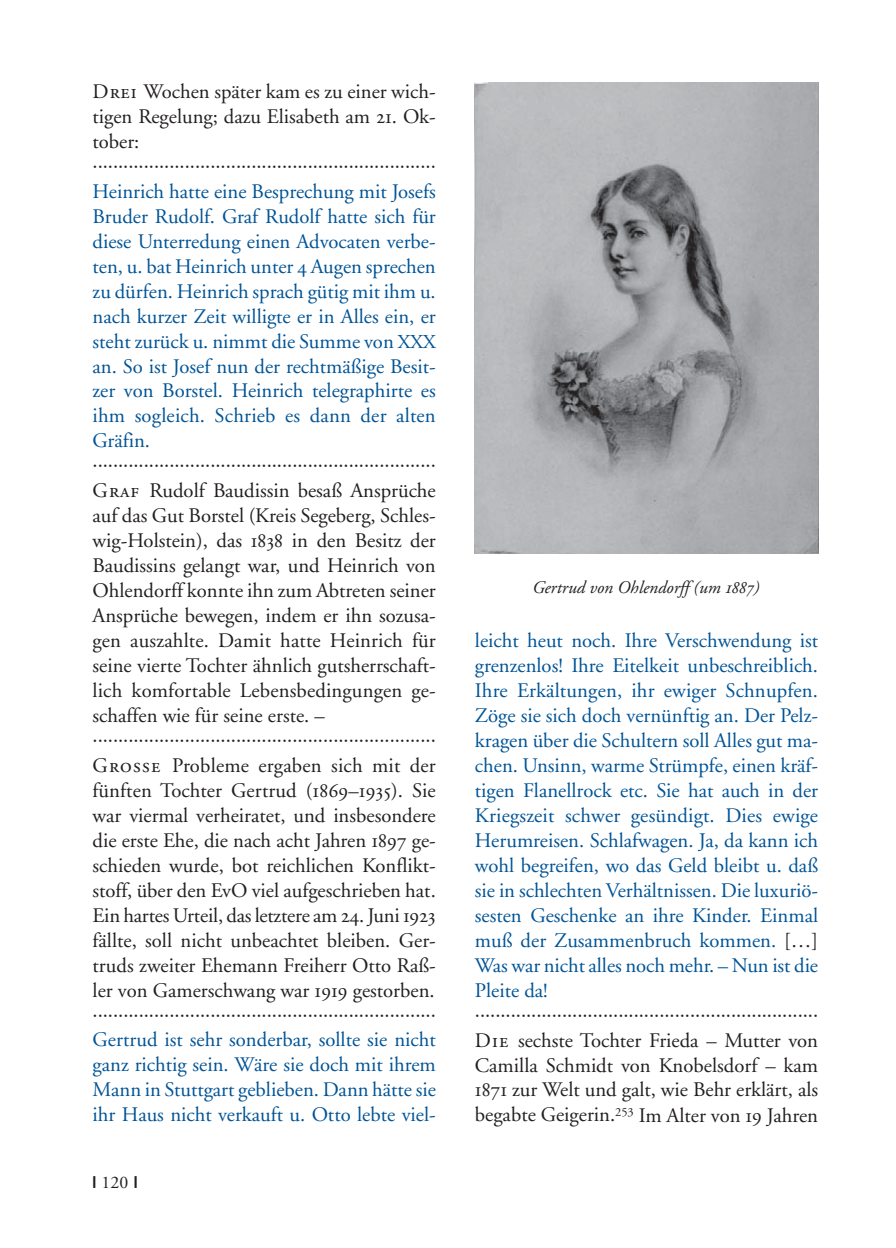
<style>
.page{position:relative;width:896px;height:1248px;background:#fff}
.page>*{position:absolute;margin:0;border:0;box-sizing:border-box;transform-origin:0 0}
.t1{font:20.6px/25px "Adobe Garamond";color:#231f20;text-align:justify}
.t2{font:20.6px/25px "Adobe Garamond";color:#005496;text-align:justify}
.t3{font:italic 17.8px "Adobe Garamond";color:#231f20}
.t4{font:17.8px "Adobe Garamond";color:#231f20}
.s1{font-family:"Adobe Garamond Regular SC"}
.s2{font-size:19.6px}
.s3{font-family:"Adobe Garamond Exp"}
.s4{color:#231f20}
</style>
<div class="page">
<img style="left:475px;top:83px;width:343px;height:470px">
<p class="t1" style="left:93px;top:81px;width:345px"><span class="s1">Drei</span> Wochen später kam es zu einer wich&shy;tigen Regelung; dazu Elisabeth am <span class="s1">21.</span> Ok&shy;tober:</p>
<p class="t1" style="left:93px;top:154px;width:345px">···································································</p>
<p class="t2" style="left:93px;top:181px;width:345px">Heinrich hatte eine Besprechung mit Josefs Bruder Rudolf. Graf Rudolf hatte sich für diese Unterredung einen Advocaten verbe&shy;ten, u. bat Heinrich unter <span class="s1">4</span> Augen sprechen zu dürfen. Heinrich sprach gütig mit ihm u. nach kurzer Zeit willigte er in Alles ein, er steht zurück u. nimmt die Summe von <span class="s2">XXX </span>an. So ist Josef nun der rechtmäßige Besit&shy;zer von Borstel. Heinrich telegraphirte es ihm sogleich. Schrieb es dann der alten Gräfin.</p>
<p class="t1" style="left:93px;top:452px;width:345px;line-height:27px">···································································<br><span class="s1">Graf</span> Rudolf Baudissin besaß Ansprüche</p>
<p class="t1" style="left:93px;top:505px;width:345px">auf das Gut Borstel (Kreis Segeberg, Schles&shy;wig-Holstein), das <span class="s1">1838</span> in den Besitz der Baudissins gelangt war, und Heinrich von Ohlendorff konnte ihn zum Abtreten seiner Ansprüche bewegen, indem er ihn sozusa&shy;gen auszahlte. Damit hatte Heinrich für seine vierte Tochter ähnlich gutsherrschaft&shy;lich komfortable Lebensbedingungen ge&shy;schaffen wie für seine erste. –</p>
<p class="t1" style="left:93px;top:727px;width:345px;line-height:27px">···································································<br><span class="s1">Grosse</span> Probleme ergaben sich mit der</p>
<p class="t1" style="left:93px;top:780px;width:345px">fünften Tochter Gertrud (<span class="s1">1869–1935</span>). Sie war viermal verheiratet, und insbesondere die erste Ehe, die nach acht Jahren <span class="s1">1897</span> ge&shy;schieden wurde, bot reichlichen Konflikt&shy;stoff, über den EvO viel aufgeschrieben hat.<br>Ein hartes Urteil, das letztere am <span class="s1">24.</span> Juni <span class="s1">1923 </span>fällte, soll nicht unbeachtet bleiben. Ger&shy;truds zweiter Ehemann Freiherr Otto Raß&shy;ler von Gamerschwang war <span class="s1">1919</span> gestorben.</p>
<p class="t1" style="left:93px;top:1002px;width:345px">···································································</p>
<p class="t2" style="left:93px;top:1029px;width:345px">Gertrud ist sehr sonderbar, sollte sie nicht ganz richtig sein. Wäre sie doch mit ihrem Mann in Stuttgart geblieben. Dann hätte sie ihr Haus nicht verkauft u. Otto lebte viel-</p>
<p class="t4" style="left:91px;top:1175px;width:49px"><sup>|</sup>120 <sup>|</sup></p>
<p class="t3" style="left:532px;top:580px;width:228px">Gertrud von Ohlendorff (um <span class="s3">1887</span>)</p>
<p class="t2" style="left:475px;top:630px;width:345px">leicht heut noch. Ihre Verschwendung ist grenzenlos! Ihre Eitelkeit unbeschreiblich.<br>Ihre Erkältungen, ihr ewiger Schnupfen.<br>Zöge sie sich doch vernünftig an. Der Pelz&shy;kragen über die Schultern soll Alles gut ma&shy;chen. Unsinn, warme Strümpfe, einen kräf&shy;tigen Flanellrock etc. Sie hat auch in der Kriegszeit schwer gesündigt. Dies ewige Herumreisen. Schlafwagen. Ja, da kann ich wohl begreifen, wo das Geld bleibt u. daß sie in schlechten Verhältnissen. Die luxuriö&shy;sesten Geschenke an ihre Kinder. Einmal muß der Zusammenbruch kommen. <span class="s4">[…] </span>Was war nicht alles noch mehr. – Nun ist die Pleite da!</p>
<p class="t1" style="left:475px;top:1002px;width:345px;line-height:27px">···································································<br><span class="s1">Die</span> sechste Tochter Frieda – Mutter von</p>
<p class="t1" style="left:475px;top:1054px;width:345px">Camilla Schmidt von Knobelsdorf – kam <span class="s1">1871</span> zur Welt und galt, wie Behr erklärt, als begabte Geigerin.<sup>253</sup> Im Alter von <span class="s1">19</span> Jahren</p>
</div>
